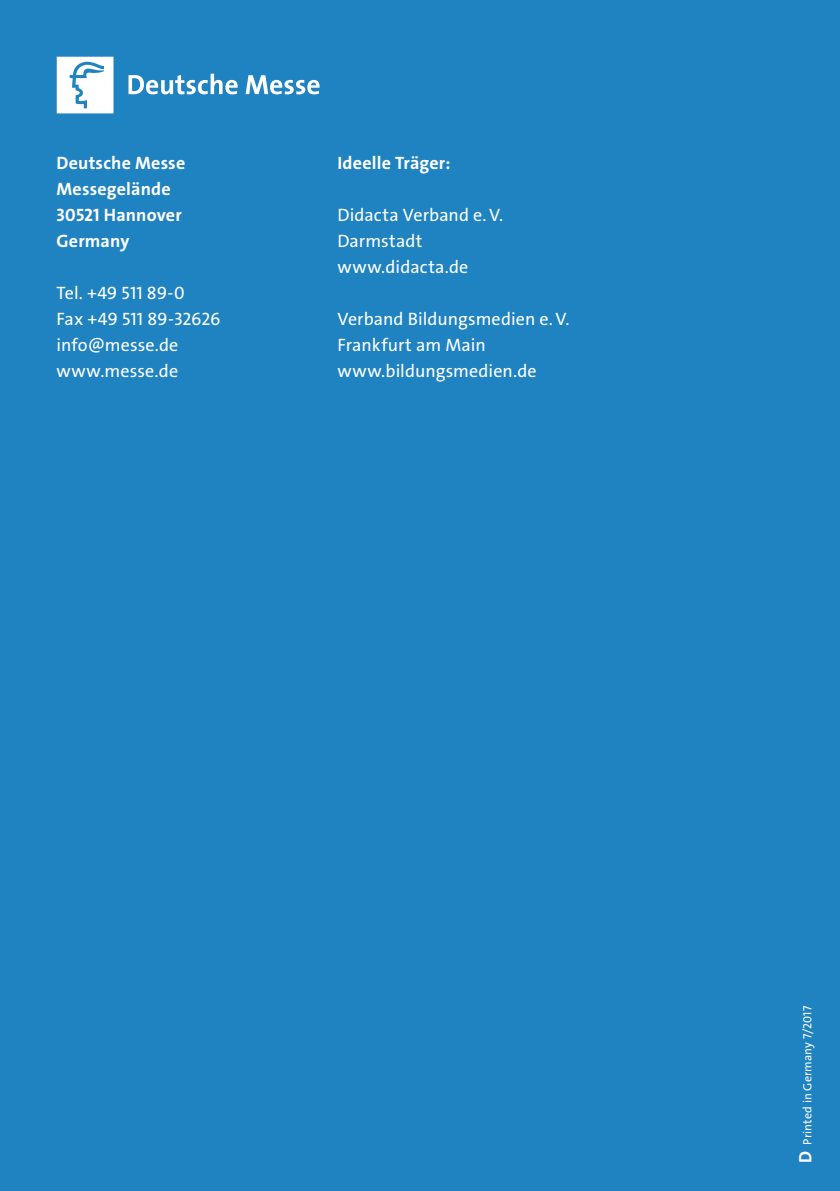
<style>
.page{position:relative;width:840px;height:1191px;background:#fff}
.page>*{position:absolute;margin:0;border:0;box-sizing:border-box;transform-origin:0 0}
.t1{font:18px/26px "The Sans LP5 Plain";letter-spacing:.005em;color:#fff}
.t2{font:18px/26px "The Sans LP7 Bld";letter-spacing:.01em;color:#fff}
.t3{font:12px "The Sans LP5 Plain";letter-spacing:.01em;color:#fff}
.s1{font-family:"The Sans LP7 Bld";font-size:18px}
</style>
<div class="page">
<div style="left:0;top:0;width:839px;height:1191px;background:#1f82c1"></div>
<svg style="left:128px;top:74px;width:109px;height:20px"></svg>
<svg style="left:245px;top:75px;width:74px;height:19px"></svg>
<svg style="left:57px;top:57px;width:56px;height:56px;background:#e3eff7"></svg>
<p class="t2" style="left:56px;top:150px;width:130px">Deutsche Messe<br>Messegelände<br>30521 Hannover<br>Germany</p>
<p class="t1" style="left:56px;top:280px;width:165px">Tel. +49 511 89-0<br>Fax +49 511 89-32626 info@messe.de www.messe.de</p>
<p class="t2" style="left:337px;top:150px;width:115px">Ideelle Träger:</p>
<p class="t1" style="left:337px;top:202px;width:167px">Didacta Verband e.V.<br>Darmstadt www.didacta.de</p>
<p class="t1" style="left:337px;top:306px;width:233px">Verband Bildungsmedien e.V.<br>Frankfurt am Main www.bildungsmedien.de</p>
<p class="t3" style="left:799px;top:1162px;width:158px;rotate:-90deg"><span class="s1">D</span> Printed in Germany 7/2017</p>
</div>
